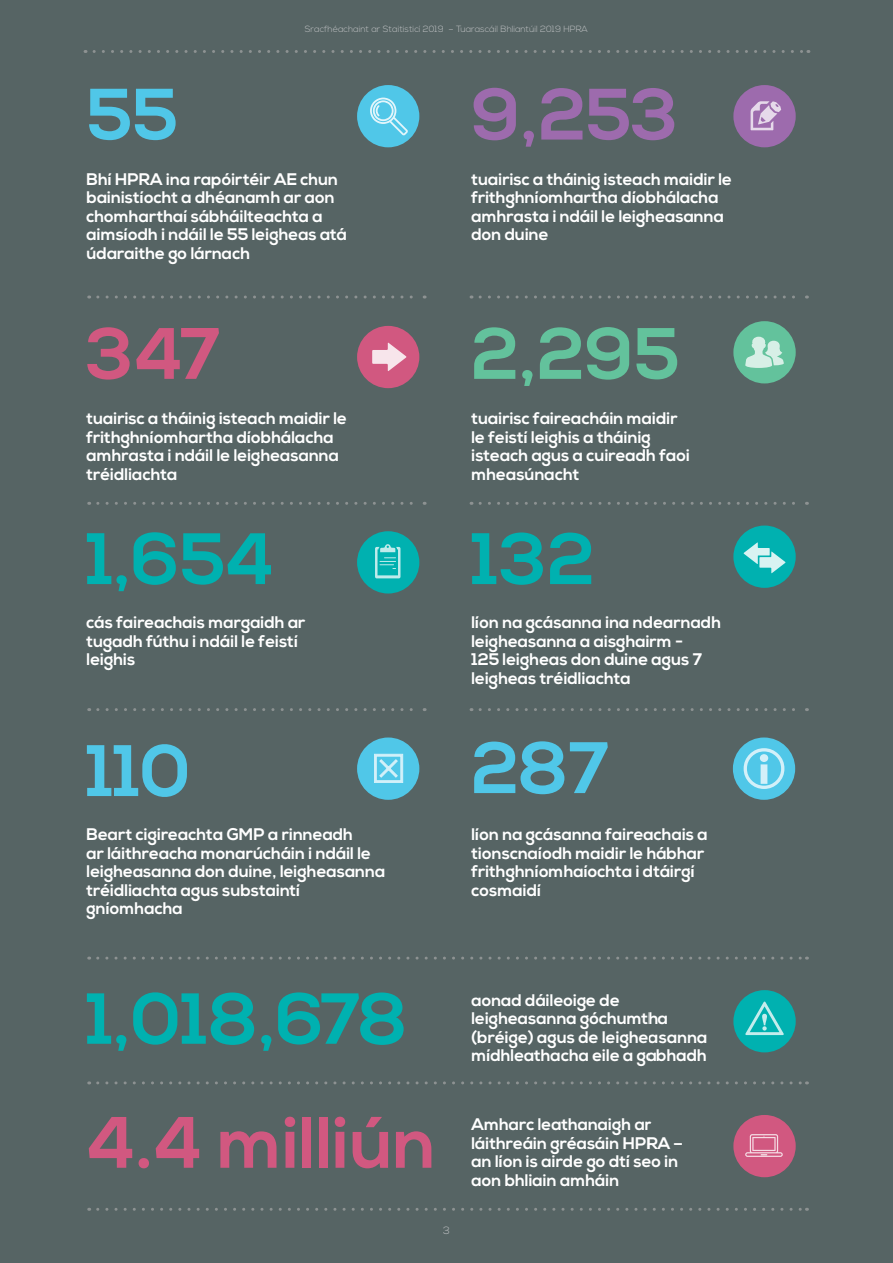
<style>
.page{position:relative;width:893px;height:1263px;background:#566464}
.page>*{position:absolute;margin:0;border:0;box-sizing:border-box;transform-origin:0 0}
.t1{font:700 72.75px "Nexa";color:#d15880}
.t2{font:700 72.75px "Nexa";color:#50c7e8}
.t3{font:700 72.75px "Nexa";color:#00b1b0}
.t4{font:700 72.75px "Nexa";color:#63c29c}
.t5{font:700 72.75px "Nexa";color:#9d6bad}
.t6{font:700 72px "Nexa";letter-spacing:-.015em;color:#00b1b0}
.t7{font:700 16.8px/18.5px "Nexa";color:#fff}
.t8{font:300 10.5px "Nexa";color:#c0c2c4}
.t9{font:300 9px "Nexa";color:#c0c2c4}
</style>
<div class="page">
<svg style="left:98px;top:502px;width:327px;height:3px"></svg>
<svg style="left:480px;top:502px;width:327px;height:3px"></svg>
<svg style="left:98px;top:708px;width:327px;height:3px"></svg>
<svg style="left:480px;top:708px;width:327px;height:3px"></svg>
<svg style="left:98px;top:1208px;width:709px;height:3px"></svg>
<svg style="left:98px;top:1081px;width:709px;height:3px"></svg>
<svg style="left:98px;top:956px;width:709px;height:3px"></svg>
<svg style="left:98px;top:295px;width:327px;height:3px"></svg>
<svg style="left:480px;top:295px;width:327px;height:3px"></svg>
<svg style="left:94px;top:50px;width:715px;height:3px"></svg>
<div style="left:733px;top:1115px;width:63px;height:62px;background:#d15880;border-radius:50%"></div>
<svg style="left:745px;top:1134px;width:38px;height:23px"></svg>
<div style="left:357px;top:326px;width:62px;height:62px;background:#d15880;border-radius:50%"></div>
<svg style="left:372px;top:342px;width:34px;height:29px"></svg>
<div style="left:733px;top:525px;width:63px;height:63px;background:#00b1b0;border-radius:50%"></div>
<svg style="left:744px;top:542px;width:41px;height:31px"></svg>
<div style="left:733px;top:321px;width:63px;height:62px;background:#63c29c;border-radius:50%"></div>
<svg style="left:745px;top:337px;width:39px;height:31px"></svg>
<div style="left:357px;top:85px;width:62px;height:62px;background:#50c7e8;border-radius:50%"></div>
<svg style="left:370px;top:98px;width:38px;height:37px"></svg>
<div style="left:733px;top:85px;width:63px;height:62px;background:#9d6bad;border-radius:50%"></div>
<svg style="left:751px;top:101px;width:30px;height:29px"></svg>
<div style="left:357px;top:531px;width:62px;height:62px;background:#00b1b0;border-radius:50%"></div>
<svg style="left:375px;top:544px;width:25px;height:34px"></svg>
<div style="left:357px;top:737px;width:62px;height:63px;background:#50c7e8;border-radius:50%"></div>
<div style="left:733px;top:737px;width:62px;height:63px;background:#50c7e8;border-radius:50%"></div>
<div style="left:733px;top:990px;width:63px;height:62px;background:#00b1b0;border-radius:50%"></div>
<svg style="left:745px;top:1001px;width:39px;height:34px"></svg>
<h1 class="t2" style="left:87px;top:72px;width:93px">55</h1>
<p class="t9" style="left:305px;top:24px;width:285px">Sracfhéachaint ar Staitisticí 2019 – Tuarascáil Bhliantúil 2019 HPRA</p>
<h1 class="t5" style="left:471px;top:72px;width:209px">9,253</h1>
<p class="t7" style="left:87px;top:170px;width:262px">Bhí HPRA ina rapóirtéir AE chun bainistíocht a dhéanamh ar aon chomharthaí sábháilteachta a aimsíodh i ndáil le 55 leigheas atá údaraithe go lárnach</p>
<h1 class="t1" style="left:87px;top:312px;width:136px">347</h1>
<p class="t7" style="left:87px;top:410px;width:262px">tuairisc a tháinig isteach maidir le frithghníomhartha díobhálacha amhrasta i ndáil le leigheasanna tréidliachta</p>
<h1 class="t3" style="left:87px;top:517px;width:190px">1,654</h1>
<p class="t7" style="left:87px;top:614px;width:221px">cás faireachais margaidh ar tugadh fúthu i ndáil le feistí leighis</p>
<h1 class="t2" style="left:87px;top:729px;width:106px">110</h1>
<p class="t7" style="left:87px;top:826px;width:300px">Beart cigireachta GMP a rinneadh<br>ar láithreacha monarúcháin i ndáil le leigheasanna don duine, leigheasanna tréidliachta agus substaintí gníomhacha</p>
<p class="t7" style="left:471px;top:170px;width:262px">tuairisc a tháinig isteach maidir le frithghníomhartha díobhálacha amhrasta i ndáil le leigheasanna don duine</p>
<h1 class="t4" style="left:471px;top:312px;width:210px">2,295</h1>
<p class="t7" style="left:471px;top:410px;width:220px">tuairisc faireacháin maidir le feistí leighis a tháinig isteach agus a cuireadh faoi mheasúnacht</p>
<h1 class="t3" style="left:471px;top:517px;width:125px">132</h1>
<p class="t7" style="left:471px;top:614px;width:251px">líon na gcásanna ina ndearnadh leigheasanna a aisghairm -<br>125 leigheas don duine agus 7 leigheas tréidliachta</p>
<h1 class="t2" style="left:471px;top:726px;width:140px">287</h1>
<p class="t7" style="left:471px;top:826px;width:238px">líon na gcásanna faireachais a tionscnaíodh maidir le hábhar frithghníomhaíochta i dtáirgí cosmaidí</p>
<h2 class="t6" style="left:87px;top:977px;width:323px">1,018,678</h2>
<h1 class="t1" style="left:87px;top:1101px;width:351px">4.4 milliún</h1>
<p class="t8" style="left:443px;top:1225px;width:8px">3</p>
<p class="t7" style="left:471px;top:991px;width:238px">aonad dáileoige de leigheasanna góchumtha (bréige) agus de leigheasanna mídhleathacha eile a gabhadh</p>
<p class="t7" style="left:471px;top:1116px;width:213px">Amharc leathanaigh ar láithreáin gréasáin HPRA – an líon is airde go dtí seo in</p>
<p class="t7" style="left:471px;top:1171px;width:149px">aon bhliain amháin</p>
</div>
